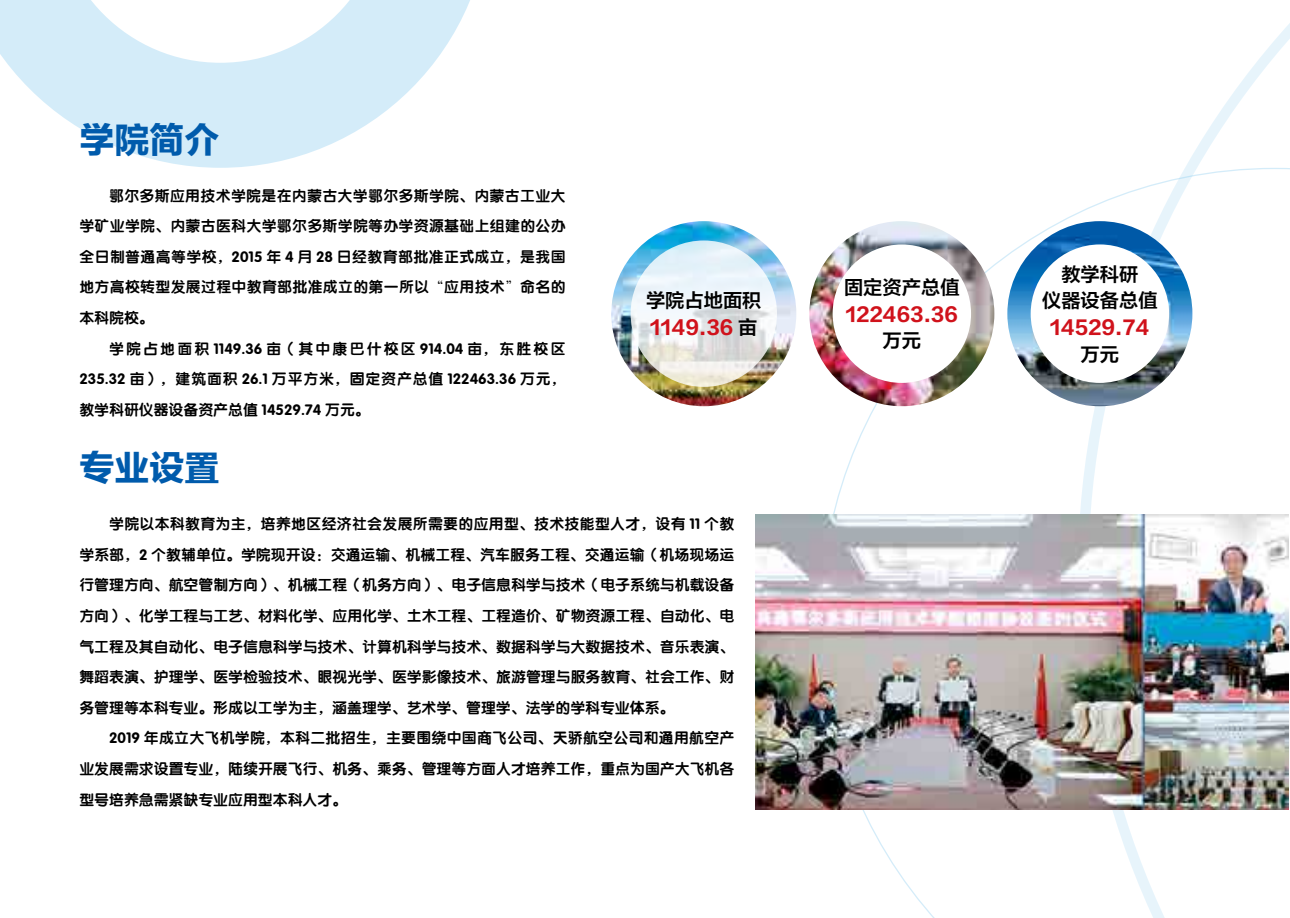
<style>
.page{position:relative;width:1290px;height:918px;background:#fff}
.page>*{position:absolute;margin:0;border:0;box-sizing:border-box;transform-origin:0 0}
.t1{font:35px "FZLTDHK GBK1 0";color:#005bac}
.t2{font:19.25px/26.6px "FZLTZCHK GBK1 0";color:#000;text-align:center}
.t3{font:19.25px "FZLTDHK GBK1 0";color:#d0121b}
.t4{font:14.88px/30.6px "FZY4 K GBK1 0";color:#000;text-align:justify}
.s1{font-family:"FZLTZCHK GBK1 0";color:#000}
</style>
<div class="page">
<svg style="left:0;top:0;width:470px;height:168px"></svg>
<svg style="left:1185px;top:23px;width:105px;height:145px"></svg>
<svg style="left:820px;top:168px;width:470px;height:750px"></svg>
<img style="left:756px;top:515px;width:532px;height:294px">
<img style="left:611px;top:221px;width:185px;height:185px;border-radius:93px">
<img style="left:809px;top:221px;width:185px;height:185px;border-radius:92px">
<img style="left:1007px;top:221px;width:185px;height:185px;border-radius:93px">
<svg style="left:630px;top:240px;width:147px;height:147px"></svg>
<div style="left:832px;top:244px;width:139px;height:139px;background:#fff;border-radius:50%"></div>
<div style="left:1030px;top:244px;width:139px;height:139px;background:#fff;border-radius:50%"></div>
<h1 class="t1" style="left:79px;top:120px;width:141px">学院简介</h1>
<p class="t4" style="left:79px;top:180px;width:488px;text-indent:30px">鄂尔多斯应用技术学院是在内蒙古大学鄂尔多斯学院、内蒙古工业大学矿业学院、内蒙古医科大学鄂尔多斯学院等办学资源基础上组建的公办全日制普通高等学校，2015 年 4 月 28 日经教育部批准正式成立，是我国地方高校转型发展过程中教育部批准成立的第一所以“应用技术”命名的本科院校。</p>
<p class="t4" style="left:79px;top:333px;width:488px;text-indent:30px">学院占地面积 1149.36 亩（其中康巴什校区 914.04 亩，东胜校区235.32 亩），建筑面积 26.1 万平方米，固定资产总值 122463.36 万元，教学科研仪器设备资产总值 14529.74 万元。</p>
<h1 class="t1" style="left:79px;top:449px;width:141px">专业设置</h1>
<p class="t2" style="left:646px;top:288px;width:117px">学院占地面积</p>
<p class="t3" style="left:650px;top:317px;width:109px">1149.36 <span class="s1">亩</span></p>
<p class="t4" style="left:79px;top:508px;width:656px;text-indent:30px">学院以本科教育为主，培养地区经济社会发展所需要的应用型、技术技能型人才，设有 11 个教学系部，2 个教辅单位。学院现开设：交通运输、机械工程、汽车服务工程、交通运输（机场现场运行管理方向、航空管制方向）、机械工程（机务方向）、电子信息科学与技术（电子系统与机载设备方向）、化学工程与工艺、材料化学、应用化学、土木工程、工程造价、矿物资源工程、自动化、电气工程及其自动化、电子信息科学与技术、计算机科学与技术、数据科学与大数据技术、音乐表演、舞蹈表演、护理学、医学检验技术、眼视光学、医学影像技术、旅游管理与服务教育、社会工作、财务管理等本科专业。形成以工学为主，涵盖理学、艺术学、管理学、法学的学科专业体系。</p>
<p class="t4" style="left:79px;top:723px;width:656px;text-indent:30px">2019 年成立大飞机学院，本科二批招生，主要围绕中国商飞公司、天骄航空公司和通用航空产业发展需求设置专业，陆续开展飞行、机务、乘务、管理等方面人才培养工作，重点为国产大飞机各型号培养急需紧缺专业应用型本科人才。</p>
<p class="t2" style="left:844px;top:274px;width:117px">固定资产总值</p>
<p class="t3" style="left:846px;top:303px;width:114px">122463.36</p>
<p class="t2" style="left:882px;top:328px;width:40px">万元</p>
<p class="t2" style="left:1042px;top:261px;width:117px">教学科研<br>仪器设备总值</p>
<p class="t3" style="left:1050px;top:317px;width:101px">14529.74</p>
<p class="t2" style="left:1080px;top:341px;width:40px">万元</p>
</div>
